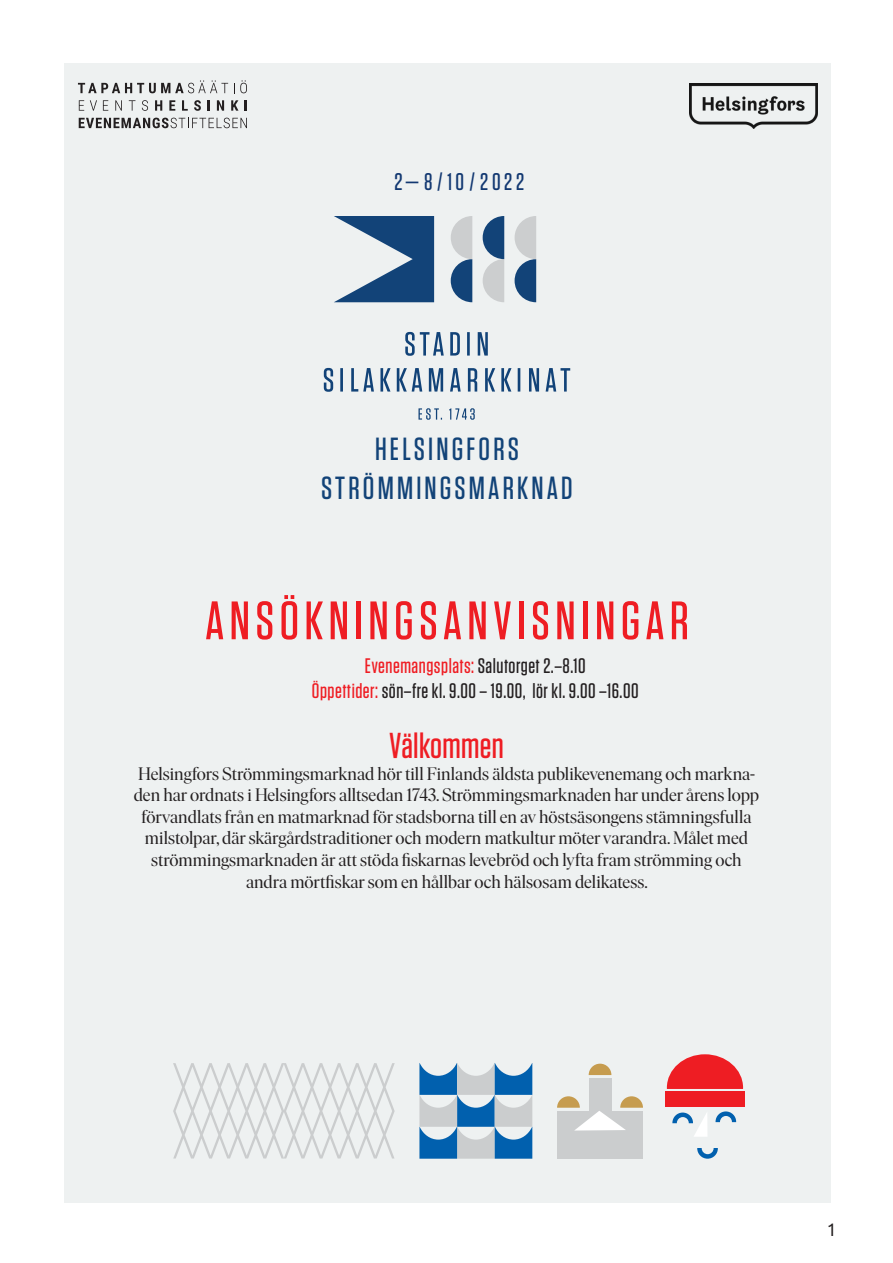
<style>
.page{position:relative;width:893px;height:1263px;background:#fff}
.page>*{position:absolute;margin:0;border:0;box-sizing:border-box;transform-origin:0 0}
.t1{font:500 54px "Tungsten";letter-spacing:.1em;color:#ee1d23}
.t2{font:500 36px "Tungsten";letter-spacing:.01em;color:#ee1d23}
.t3{font:500 31.95px "Tungsten";letter-spacing:.1em;color:#124378}
.t4{font:500 24.15px "Tungsten";letter-spacing:.15em;color:#123871}
.t5{font:500 21px "Tungsten";letter-spacing:.025em;color:#231f20}
.t6{font:18px/21.6px "Ivar Display";letter-spacing:.005em;color:#231f20;text-align:center}
.t7{font:18px "Helsinki Grotesk";color:#231f20}
.s1{color:#ee1d23}
</style>
<div class="page">
<div style="left:64px;top:64px;width:766px;height:1139px;background:#eef1f1"></div>
<svg style="left:418px;top:408px;width:57px;height:12px"></svg>
<svg style="left:324px;top:368px;width:246px;height:24px"></svg>
<svg style="left:405px;top:332px;width:83px;height:24px"></svg>
<svg style="left:451px;top:216px;width:21px;height:86px"></svg>
<svg style="left:515px;top:216px;width:21px;height:86px"></svg>
<svg style="left:483px;top:216px;width:21px;height:86px"></svg>
<svg style="left:334px;top:216px;width:100px;height:86px"></svg>
<svg style="left:419px;top:1063px;width:113px;height:96px"></svg>
<svg style="left:173px;top:1063px;width:222px;height:95px"></svg>
<div style="left:557px;top:1111px;width:86px;height:47px;background:#cbcdce"></div>
<div style="left:589px;top:1078px;width:22px;height:34px;background:#cbcdce"></div>
<svg style="left:589px;top:1064px;width:22px;height:11px"></svg>
<svg style="left:557px;top:1096px;width:86px;height:34px"></svg>
<svg style="left:667px;top:1054px;width:76px;height:35px"></svg>
<div style="left:665px;top:1091px;width:79px;height:15px;background:#ee1d23"></div>
<svg style="left:715px;top:1111px;width:21px;height:11px"></svg>
<svg style="left:672px;top:1112px;width:35px;height:25px"></svg>
<svg style="left:697px;top:1148px;width:21px;height:11px"></svg>
<svg style="left:78px;top:80px;width:150px;height:13px"></svg>
<svg style="left:234px;top:80px;width:13px;height:13px"></svg>
<svg style="left:79px;top:100px;width:5px;height:11px"></svg>
<svg style="left:90px;top:100px;width:7px;height:11px"></svg>
<svg style="left:103px;top:100px;width:5px;height:11px"></svg>
<svg style="left:115px;top:100px;width:7px;height:11px"></svg>
<svg style="left:129px;top:100px;width:6px;height:11px"></svg>
<svg style="left:142px;top:100px;width:6px;height:11px"></svg>
<svg style="left:155px;top:100px;width:7px;height:11px"></svg>
<svg style="left:169px;top:100px;width:6px;height:11px"></svg>
<svg style="left:182px;top:100px;width:6px;height:11px"></svg>
<svg style="left:194px;top:100px;width:7px;height:11px"></svg>
<svg style="left:208px;top:100px;width:2px;height:11px"></svg>
<svg style="left:217px;top:100px;width:7px;height:11px"></svg>
<svg style="left:231px;top:100px;width:7px;height:11px"></svg>
<svg style="left:245px;top:100px;width:2px;height:11px"></svg>
<svg style="left:79px;top:118px;width:168px;height:10px"></svg>
<img style="left:690px;top:84px;width:127px;height:44px">
<p class="t4" style="left:395px;top:169px;width:131px">2—8/ 10 / 2022</p>
<p class="t3" style="left:375px;top:433px;width:146px">HELSINGFORS</p>
<p class="t3" style="left:321px;top:471px;width:253px">STRÖMMINGSMARKNAD</p>
<p class="t1" style="left:205px;top:592px;width:485px">ANSÖKNINGSANVISNINGAR</p>
<p class="t5" style="left:365px;top:655px;width:222px"><span class="s1">Evenemangsplats:</span> Salutorget 2.–8.10</p>
<p class="t5" style="left:312px;top:680px;width:328px"><span class="s1">Öppettider:</span> sön–fre kl. 9.00 – 19.00, lör kl. 9.00 –16.00</p>
<p class="t2" style="left:389px;top:727px;width:116px">Välkommen</p>
<p class="t6" style="left:134px;top:763px;width:627px">Helsingfors Strömmingsmarknad hör till Finlands äldsta publikevenemang och markna&shy;den har ordnats i Helsingfors alltsedan 1743. Strömmingsmarknaden har under årens lopp förvandlats från en matmarknad för stadsborna till en av höstsäsongens stämningsfulla milstolpar, där skärgårdstraditioner och modern matkultur möter varandra. Målet med strömmingsmarknaden är att stöda fiskarnas levebröd och lyfta fram strömming och andra mörtfiskar som en hållbar och hälsosam delikatess.</p>
<p class="t7" style="left:828px;top:1218px;width:8px">1</p>
</div>
